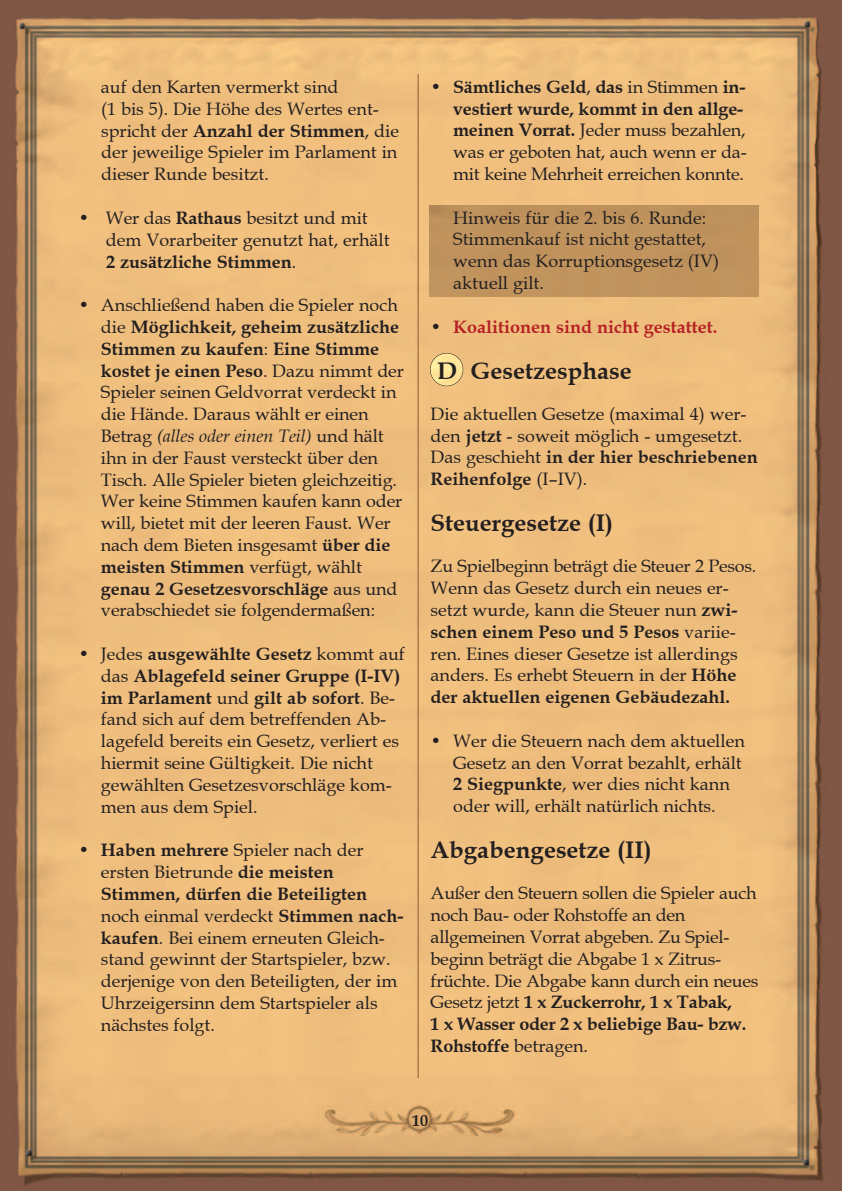
<style>
.page{position:relative;width:842px;height:1191px;background:#fff}
.page>*{position:absolute;margin:0;border:0;box-sizing:border-box;transform-origin:0 0}
.t1{font:700 24px "Book Antiqua";color:#231f20}
.t2{font:18px/21.8px "Book Antiqua";color:#231f20}
.t3{font:700 18px "Book Antiqua";color:#b62024}
.t4{font:700 16px "Book Antiqua";color:#231f20}
.s1{font-weight:700}
.s2{font-style:italic}
.s3{font-weight:400;color:#231f20}
</style>
<div class="page">
<img style="left:0;top:1px;width:841px;height:1190px">
<img style="left:430px;top:353px;width:33px;height:33px;border-radius:50%">
<div style="left:430px;top:353px;width:33px;height:33px;border:1px solid #231f20;border-radius:50%"></div>
<div style="left:430px;top:206px;width:329px;height:90px;background:#c0935d"></div>
<hr style="left:418px;top:74px;width:1px;height:1004px;background:#8f562f">
<p class="t2" style="left:101px;top:76px;width:300px">auf den Karten vermerkt sind<br>(1 bis 5). Die Höhe des Wertes ent&shy;spricht der <span class="s1">Anzahl der Stimmen</span>, die der jeweilige Spieler im Parlament in dieser Runde besitzt.</p>
<p class="t2" style="left:106px;top:207px;width:285px;text-indent:-27px">• Wer das <span class="s1">Rathaus</span> besitzt und mit dem Vorarbeiter genutzt hat, erhält<br><span class="s1">2 zusätzliche Stimmen</span>.</p>
<p class="t2" style="left:101px;top:294px;width:304px;text-indent:-22px">• Anschließend haben die Spieler noch die <span class="s1">Möglichkeit, geheim zusätzliche Stimmen zu kaufen</span>: <span class="s1">Eine Stimme kostet je einen Peso</span>. Dazu nimmt der Spieler seinen Geldvorrat verdeckt in die Hände. Daraus wählt er einen Betrag <span class="s2">(alles oder einen Teil)</span> und hält ihn in der Faust versteckt über den Tisch. Alle Spieler bieten gleichzeitig.<br>Wer keine Stimmen kaufen kann oder will, bietet mit der leeren Faust. Wer nach dem Bieten insgesamt <span class="s1">über die meisten Stimmen</span> verfügt, wählt <span class="s1">genau 2 Gesetzesvorschläge</span> aus und verabschiedet sie folgendermaßen:</p>
<p class="t2" style="left:101px;top:643px;width:305px;text-indent:-22px">• Jedes <span class="s1">ausgewählte Gesetz</span> kommt auf das <span class="s1">Ablagefeld seiner Gruppe (I-IV) im Parlament</span> und <span class="s1">gilt ab sofort</span>. Be&shy;fand sich auf dem betreffenden Ab&shy;lagefeld bereits ein Gesetz, verliert es hiermit seine Gültigkeit. Die nicht gewählten Gesetzesvorschläge kom&shy;men aus dem Spiel.</p>
<p class="t2" style="left:101px;top:839px;width:304px;text-indent:-22px">• <span class="s1">Haben mehrere</span> Spieler nach der ersten Bietrunde <span class="s1">die meisten<br>Stimmen, dürfen die Beteiligten </span>noch einmal verdeckt <span class="s1">Stimmen nach&shy;kaufen</span>. Bei einem erneuten Gleich&shy;stand gewinnt der Startspieler, bzw. derjenige von den Beteiligten, der im<br>Uhrzeigersinn dem Startspieler als nächstes folgt.</p>
<p class="t2" style="left:453px;top:76px;width:295px;text-indent:-22px">• <span class="s1">Sämtliches Geld</span>, <span class="s1">das</span> in Stimmen <span class="s1">in&shy;vestiert wurde, kommt in den allge&shy;meinen Vorrat.</span> Jeder muss bezahlen, was er geboten hat, auch wenn er da&shy;mit keine Mehrheit erreichen konnte.</p>
<p class="t2" style="left:453px;top:207px;width:267px">Hinweis für die 2. bis 6. Runde:<br>Stimmenkauf ist nicht gestattet, wenn das Korruptionsgesetz (IV) aktuell gilt.</p>
<p class="t3" style="left:431px;top:316px;width:288px"><span class="s3">•</span> Koalitionen sind nicht gestattet.</p>
<h1 class="t1" style="left:437px;top:356px;width:196px">D Gesetzesphase</h1>
<p class="t2" style="left:431px;top:403px;width:329px">Die aktuellen Gesetze (maximal 4) wer&shy;den <span class="s1">jetzt</span> - soweit möglich - umgesetzt.<br>Das geschieht <span class="s1">in der hier beschriebenen Reihenfolge</span> (I–IV).</p>
<h1 class="t1" style="left:431px;top:509px;width:184px">Steuergesetze (I)</h1>
<p class="t2" style="left:431px;top:555px;width:327px">Zu Spielbeginn beträgt die Steuer 2 Pesos.<br>Wenn das Gesetz durch ein neues er&shy;setzt wurde, kann die Steuer nun <span class="s1">zwi&shy;schen einem Peso und 5 Pesos</span> variie&shy;ren. Eines dieser Gesetze ist allerdings anders. Es erhebt Steuern in der <span class="s1">Höhe der aktuellen eigenen Gebäudezahl.</span></p>
<p class="t2" style="left:453px;top:730px;width:293px;text-indent:-22px">• Wer die Steuern nach dem aktuellen Gesetz an den Vorrat bezahlt, erhält <span class="s1">2 Siegpunkte</span>, wer dies nicht kann oder will, erhält natürlich nichts.</p>
<h1 class="t1" style="left:431px;top:836px;width:223px">Abgabengesetze (II)</h1>
<p class="t2" style="left:431px;top:882px;width:329px">Außer den Steuern sollen die Spieler auch noch Bau- oder Rohstoffe an den allgemeinen Vorrat abgeben. Zu Spiel&shy;beginn beträgt die Abgabe 1 x Zitrus&shy;früchte. Die Abgabe kann durch ein neues Gesetz jetzt <span class="s1">1 x Zuckerrohr, 1 x Tabak,<br>1 x Wasser oder 2 x beliebige Bau- bzw.<br>Rohstoffe</span> betragen.</p>
<p class="t4" style="left:412px;top:1111px;width:17px">10</p>
</div>
